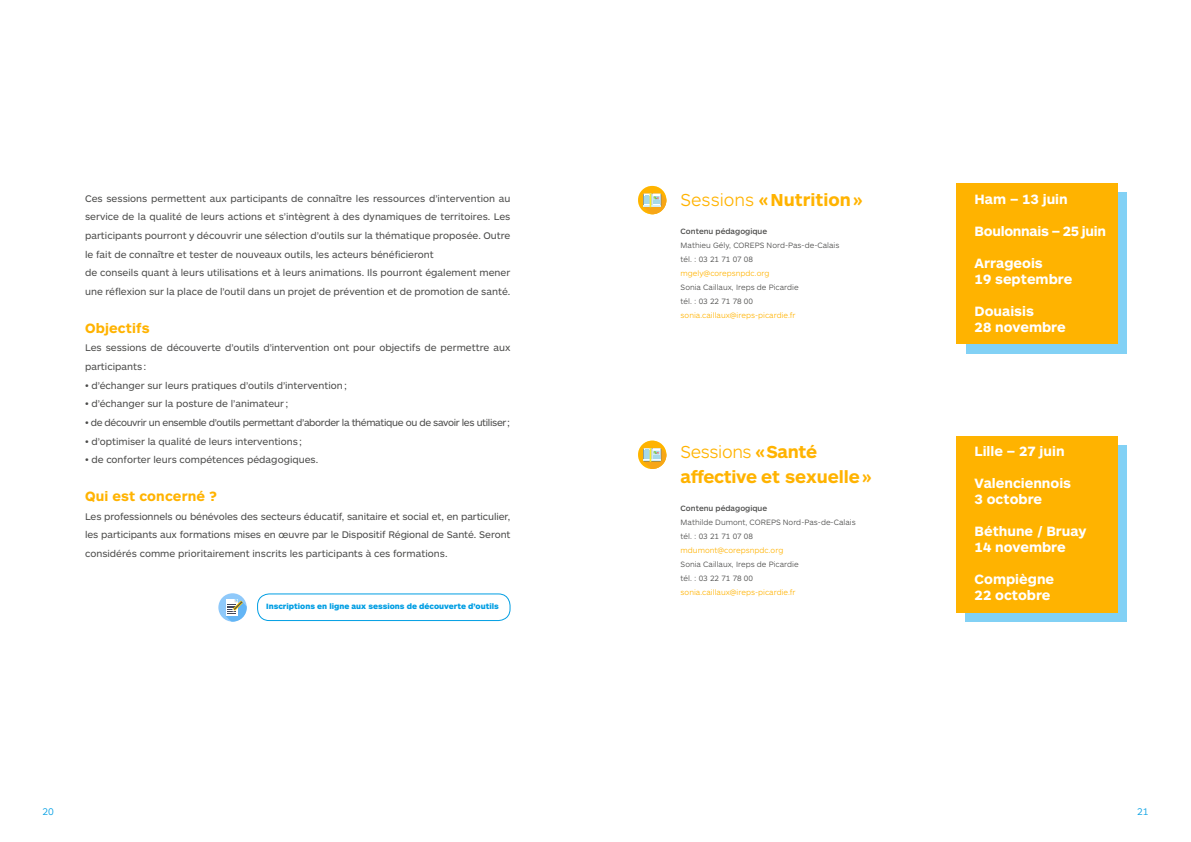
<style>
.page{position:relative;width:1191px;height:842px;background:#fff}
.page>*{position:absolute;margin:0;border:0;box-sizing:border-box;transform-origin:0 0}
.t1{font:700 18px/24.5px "ARS Maquette";color:#ffb300}
.t2{font:700 14px/16px "ARS Maquette";color:#fff}
.t3{font:700 14px "ARS Maquette";letter-spacing:.01em;color:#ffb300}
.t4{font:700 14px "ARS Maquette";letter-spacing:-.02em;color:#fff}
.t5{font:10px/18.7px "ARS Maquette";color:#4a4a49}
.t6{font:10px "ARS Maquette";letter-spacing:-.035em;color:#4a4a49}
.t7{font:300 10px "ARS Maquette";color:#009ee3}
.t8{font:300 8px/14px "ARS Maquette";color:#4a4a49}
.t9{font:300 8px "ARS Maquette";color:#ffb300}
.t10{font:900 8px "ARS Maquette";color:#009ee3}
.t11{font:500 8px "ARS Maquette";color:#4a4a49}
.s1{font-weight:300}
</style>
<div class="page">
<div style="left:966px;top:192px;width:160px;height:161px;background:#82d1f5"></div>
<div style="left:956px;top:183px;width:161px;height:161px;background:#ffb300"></div>
<div style="left:638px;top:186px;width:28px;height:28px;background:#ffb300;border-radius:50%"></div>
<svg style="left:643px;top:193px;width:23px;height:21px"></svg>
<div style="left:966px;top:445px;width:161px;height:177px;background:#82d1f5"></div>
<div style="left:956px;top:436px;width:161px;height:177px;background:#ffb300"></div>
<div style="left:638px;top:441px;width:28px;height:28px;background:#ffb300;border-radius:50%"></div>
<svg style="left:643px;top:448px;width:23px;height:21px"></svg>
<div style="left:218px;top:593px;width:29px;height:29px;background:#8fc9fa;border-radius:50%"></div>
<svg style="left:226px;top:599px;width:21px;height:23px"></svg>
<div style="left:257px;top:593px;width:253px;height:28px;border:1px solid #009ee3;border-radius:12px"></div>
<p class="t5" style="left:85px;top:188px;width:427px">Ces sessions permettent aux participants de connaître les ressources d’intervention au service de la qualité de leurs actions et s’intègrent à des dynamiques de territoires. Les participants pourront y découvrir une sélection d’outils sur la thématique proposée. Outre le fait de connaître et tester de nouveaux outils, les acteurs bénéficieront<br>de conseils quant à leurs utilisations et à leurs animations. Ils pourront également mener une réflexion sur la place de l’outil dans un projet de prévention et de promotion de santé.</p>
<h2 class="t3" style="left:85px;top:319px;width:66px">Objectifs</h2>
<p class="t5" style="left:85px;top:338px;width:427px">Les sessions de découverte d’outils d’intervention ont pour objectifs de permettre aux participants:</p>
<p class="t5" style="left:85px;top:375px;width:263px">• d’échanger sur leurs pratiques d’outils d’intervention;</p>
<p class="t5" style="left:85px;top:394px;width:205px">• d’échanger sur la posture de l’animateur;</p>
<p class="t6" style="left:85px;top:416px;width:426px">• de découvrir un ensemble d’outils permettant d’aborder la thématique ou de savoir les utiliser;</p>
<p class="t5" style="left:85px;top:431px;width:218px">• d’optimiser la qualité de leurs interventions;</p>
<p class="t5" style="left:85px;top:450px;width:235px">• de conforter leurs compétences pédagogiques.</p>
<h2 class="t3" style="left:85px;top:487px;width:134px">Qui est concerné ?</h2>
<p class="t5" style="left:85px;top:506px;width:427px;text-align:justify">Les professionnels ou bénévoles des secteurs éducatif, sanitaire et social et, en particulier, les participants aux formations mises en œuvre par le Dispositif Régional de Santé. Seront considérés comme prioritairement inscrits les participants à ces formations.</p>
<p class="t10" style="left:266px;top:601px;width:234px">Inscriptions en ligne aux sessions de découverte d’outils</p>
<h1 class="t1" style="left:680px;top:186px;width:183px"><span class="s1">Sessions</span> «Nutrition»</h1>
<p class="t11" style="left:680px;top:226px;width:88px">Contenu pédagogique</p>
<p class="t8" style="left:680px;top:238px;width:160px">Mathieu Gély, COREPS Nord-Pas-de-Calais tél. : 03 21 71 07 08</p>
<p class="t9" style="left:680px;top:268px;width:90px">mgely@corepsnpdc.org</p>
<p class="t8" style="left:680px;top:280px;width:120px">Sonia Caillaux, Ireps de Picardie tél. : 03 22 71 78 00</p>
<p class="t9" style="left:680px;top:310px;width:117px">sonia.caillaux@ireps-picardie.fr</p>
<h1 class="t1" style="left:680px;top:439px;width:192px"><span class="s1">Sessions</span> «Santé affective et sexuelle»</h1>
<p class="t11" style="left:680px;top:503px;width:88px">Contenu pédagogique</p>
<p class="t8" style="left:680px;top:515px;width:177px">Mathilde Dumont, COREPS Nord-Pas-de-Calais tél. : 03 21 71 07 08</p>
<p class="t9" style="left:680px;top:545px;width:104px">mdumont@corepsnpdc.org</p>
<p class="t8" style="left:680px;top:557px;width:120px">Sonia Caillaux, Ireps de Picardie tél. : 03 22 71 78 00</p>
<p class="t9" style="left:680px;top:587px;width:117px">sonia.caillaux@ireps-picardie.fr</p>
<h2 class="t2" style="left:974px;top:190px;width:95px">Ham – 13 juin</h2>
<h2 class="t4" style="left:974px;top:222px;width:133px">Boulonnais – 25 juin</h2>
<h2 class="t2" style="left:974px;top:254px;width:99px">Arrageois<br>19 septembre</h2>
<h2 class="t2" style="left:974px;top:302px;width:93px">Douaisis<br>28 novembre</h2>
<h2 class="t2" style="left:974px;top:443px;width:92px">Lille – 27 juin</h2>
<h2 class="t2" style="left:974px;top:475px;width:98px">Valenciennois<br>3 octobre</h2>
<h2 class="t2" style="left:974px;top:523px;width:113px">Béthune / Bruay<br>14 novembre</h2>
<h2 class="t2" style="left:974px;top:571px;width:81px">Compiègne<br>22 octobre</h2>
<p class="t7" style="left:43px;top:806px;width:13px">20</p>
<p class="t7" style="left:1137px;top:805px;width:13px">21</p>
</div>
